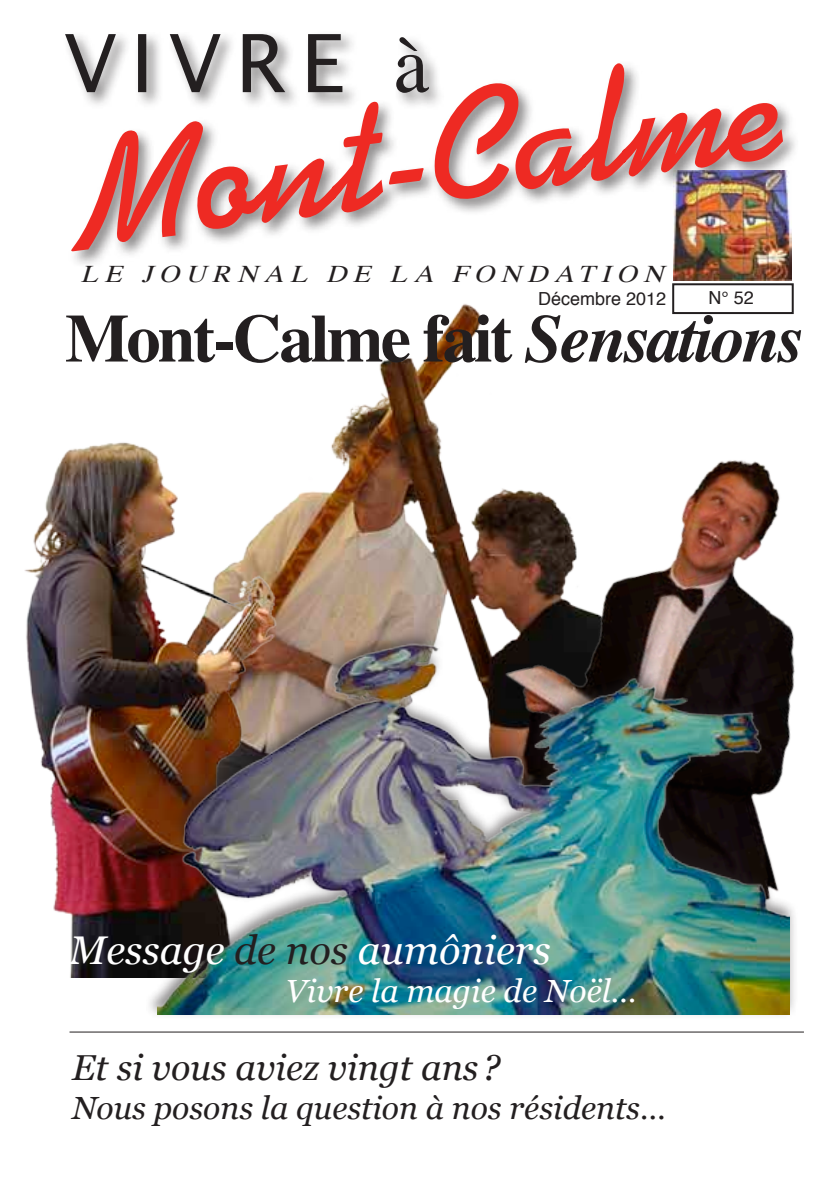
<style>
.page{position:relative;width:840px;height:1191px;background:#fff}
.page>*{position:absolute;margin:0;border:0;box-sizing:border-box;transform-origin:0 0}
.t1{font:700 68px "Times";letter-spacing:-.04em;color:#231f20}
.t2{font:italic 40px "Georgia";color:#fff}
.t3{font:italic 36px "Georgia";color:#231f20}
.t4{font:italic 32px "Georgia";color:#231f20}
.t5{font:italic 32px "Georgia";color:#fff}
.t6{font:italic 24px "Times";color:#231f20;scale:1.15 1}
.t7{font:18px "Helvetica";color:#231f20}
.s1{font-style:italic}
.s2{color:#231f20}
</style>
<div class="page">
<svg style="left:65px;top:34px;width:363px;height:26px"></svg>
<div style="left:68px;top:60px;width:731px;height:208px;background:#231f20;opacity:.52"></div>
<svg style="left:71px;top:63px;width:711px;height:188px"></svg>
<img style="left:334px;top:229px;width:465px;height:400px">
<img style="left:24px;top:371px;width:314px;height:606px">
<div style="left:145px;top:629px;width:653px;height:391px;background:#231f20;opacity:.51"></div>
<img style="left:157px;top:638px;width:632px;height:376px">
<hr style="left:69px;top:1031px;width:734px;height:1px;background:#231f20">
<p class="t6" style="left:81px;top:251px;width:517px">LE JOURNAL DE LA FONDATION</p>
<p class="t7" style="left:537px;top:285px;width:130px">Décembre 2012</p>
<p class="t7" style="left:708px;top:284px;width:47px">N° 52</p>
<h1 class="t1" style="left:65px;top:273px;width:738px">Mont-Calme fait <span class="s1">Sensations</span></h1>
<p class="t2" style="left:69px;top:925px;width:482px">Message <span class="s2">de nos</span> aumôniers</p>
<p class="t5" style="left:285px;top:971px;width:352px">Vivre la magie de Noël…</p>
<p class="t3" style="left:72px;top:1045px;width:429px">Et si vous aviez vingt ans ?</p>
<p class="t4" style="left:72px;top:1087px;width:595px">Nous posons la question à nos résidents…</p>
</div>
